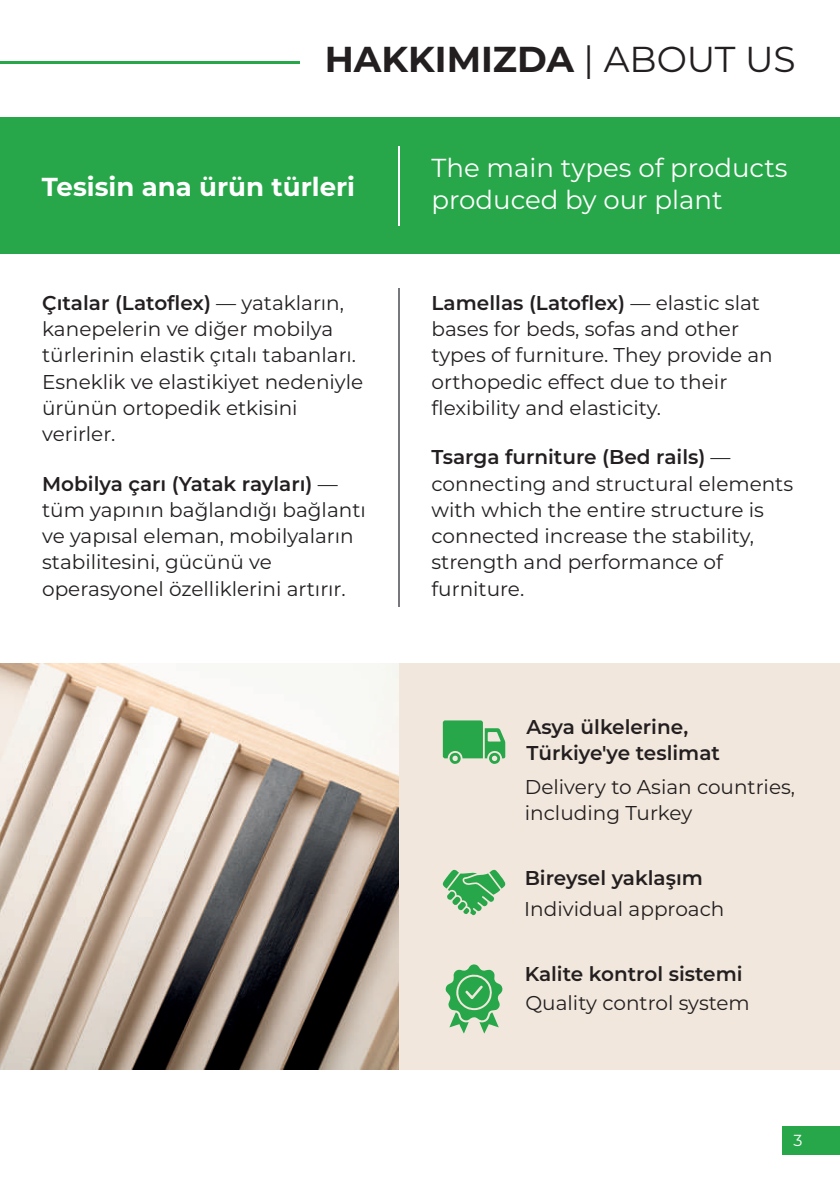
<style>
.page{position:relative;width:840px;height:1191px;background:#fff}
.page>*{position:absolute;margin:0;border:0;box-sizing:border-box;transform-origin:0 0}
.t1{font:700 36px "Montserrat";color:#231f20}
.t2{font:26px/32.2px "Montserrat";color:#fff}
.t3{font:700 26px "Montserrat";color:#fff}
.t4{font:20px/26.2px "Montserrat";color:#231f20}
.t5{font:600 20px/26.2px "Montserrat";color:#231f20}
.t6{font:16px "Montserrat";color:#fff}
.s1{font-weight:400}
.s2{font-weight:600}
</style>
<div class="page">
<div style="left:0;top:663px;width:839px;height:406px;background:#f1e7dc"></div>
<img style="left:0;top:663px;width:398px;height:406px">
<hr style="left:0;top:61px;width:300px;height:3px;background:#27a749">
<div style="left:782px;top:1126px;width:57px;height:28px;background:#27a749"></div>
<div style="left:0;top:118px;width:839px;height:136px;background:#27a749"></div>
<hr style="left:398px;top:146px;width:1px;height:79px;background:#fff">
<hr style="left:398px;top:288px;width:1px;height:318px;background:#76787b">
<svg style="left:442px;top:720px;width:63px;height:44px"></svg>
<svg style="left:442px;top:869px;width:64px;height:46px"></svg>
<svg style="left:445px;top:964px;width:58px;height:69px"></svg>
<h1 class="t1" style="left:324px;top:38px;width:472px">HAKKIMIZDA <span class="s1">| ABOUT US</span></h1>
<h2 class="t3" style="left:42px;top:171px;width:314px">Tesisin ana ürün türleri</h2>
<p class="t4" style="left:42px;top:290px;width:322px"><span class="s2">Çıtalar (Latoflex)</span> — yatakların, kanepelerin ve diğer mobilya türlerinin elastik çıtalı tabanları.<br>Esneklik ve elastikiyet nedeniyle ürünün ortopedik etkisini verirler.</p>
<p class="t4" style="left:42px;top:470px;width:325px"><span class="s2">Mobilya çarı (Yatak rayları)</span> — tüm yapının bağlandığı bağlantı ve yapısal eleman, mobilyaların stabilitesini, gücünü ve operasyonel özelliklerini artırır.</p>
<h2 class="t2" style="left:431px;top:151px;width:357px">The main types of products produced by our plant</h2>
<p class="t4" style="left:431px;top:290px;width:342px"><span class="s2">Lamellas (Latoflex)</span> — elastic slat bases for beds, sofas and other types of furniture. They provide an orthopedic effect due to their flexibility and elasticity.</p>
<p class="t4" style="left:431px;top:444px;width:363px"><span class="s2">Tsarga furniture (Bed rails)</span> — connecting and structural elements with which the entire structure is connected increase the stability, strength and performance of furniture.</p>
<p class="t5" style="left:526px;top:714px;width:195px">Asya ülkelerine,<br>Türkiye'ye teslimat</p>
<p class="t4" style="left:524px;top:773px;width:271px">Delivery to Asian countries, including Turkey</p>
<p class="t5" style="left:524px;top:864px;width:180px">Bireysel yaklaşım</p>
<p class="t4" style="left:524px;top:895px;width:201px">Individual approach</p>
<p class="t5" style="left:524px;top:960px;width:219px">Kalite kontrol sistemi</p>
<p class="t4" style="left:525px;top:990px;width:226px">Quality control system</p>
<p class="t6" style="left:793px;top:1130px;width:11px">3</p>
</div>
